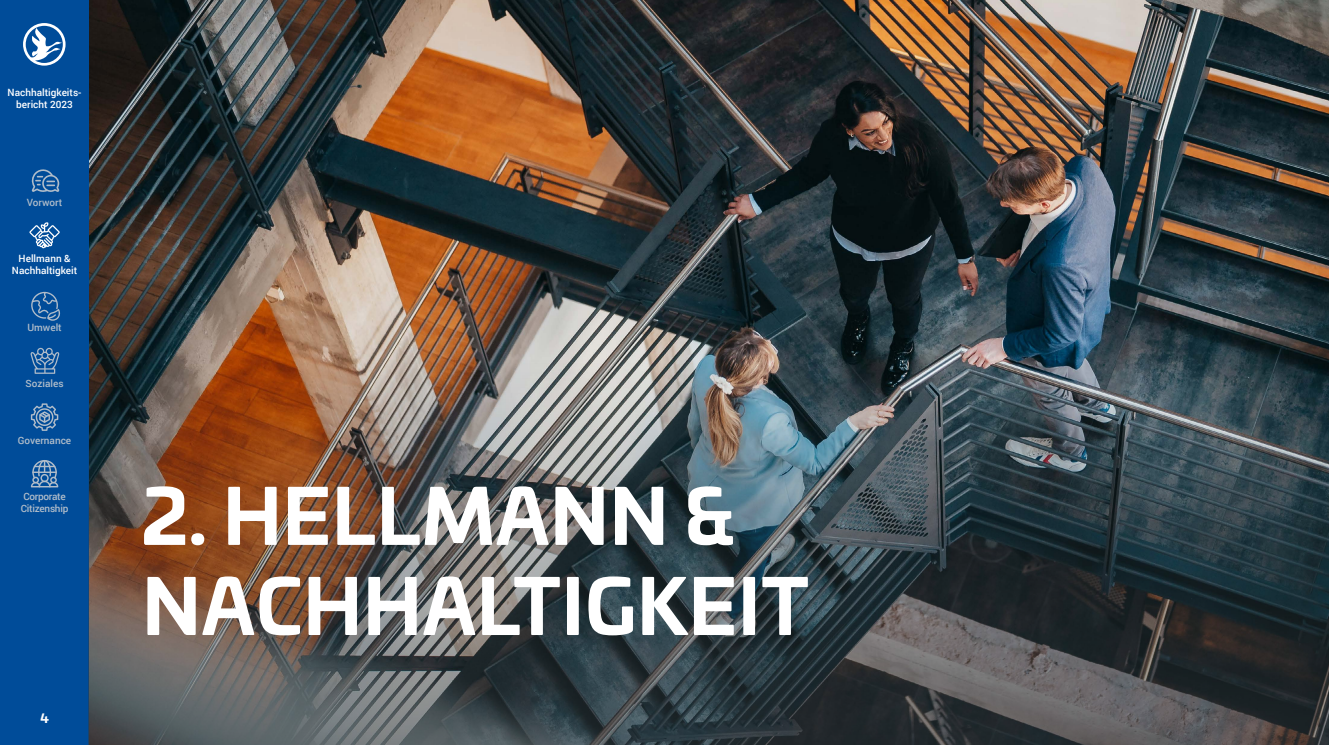
<style>
.page{position:relative;width:1329px;height:745px;background:#fff}
.page>*{position:absolute;margin:0;border:0;box-sizing:border-box;transform-origin:0 0}
.t1{font:700 75px/90px "Univia Pro";letter-spacing:.01em;color:#fff}
.t2{font:700 12.5px "Univia Pro";color:#fff}
.t3{font:500 10px/12px "Roboto";color:#fff;text-align:center}
.t4{font:500 10px "Roboto";color:#b1bdca}
.t5{font:500 10px/12px "Roboto";letter-spacing:-.025em;color:#b1bdca}
</style>
<div class="page">
<img style="left:89px;top:0;width:1240px;height:358px">
<div style="left:0;top:0;width:89px;height:744px;background:#004c99"></div>
<svg style="left:23px;top:23px;width:43px;height:43px"></svg>
<img style="left:89px;top:358px;width:1240px;height:386px">
<svg style="left:31px;top:403px;width:27px;height:27px"></svg>
<svg style="left:30px;top:347px;width:30px;height:26px"></svg>
<svg style="left:31px;top:169px;width:29px;height:23px"></svg>
<svg style="left:29px;top:222px;width:31px;height:26px"></svg>
<svg style="left:31px;top:291px;width:30px;height:29px"></svg>
<svg style="left:31px;top:460px;width:27px;height:27px"></svg>
<p class="t3" style="left:8px;top:86px;width:75px">Nachhaltigkeits&shy;bericht 2023</p>
<p class="t4" style="left:27px;top:195px;width:37px">Vorwort</p>
<p class="t3" style="left:12px;top:252px;width:67px">Hellmann &amp;<br>Nachhaltigkeit</p>
<p class="t4" style="left:27px;top:320px;width:36px">Umwelt</p>
<p class="t4" style="left:26px;top:376px;width:40px">Soziales</p>
<p class="t4" style="left:18px;top:432px;width:55px">Governance</p>
<p class="t5" style="left:21px;top:490px;width:49px">Corporate<br>Citizenship</p>
<p class="t2" style="left:40px;top:708px;width:10px">4</p>
<h1 class="t1" style="left:142px;top:466px;width:669px">2. HELLMANN &amp;<br>NACHHALTIGKEIT</h1>
</div>
